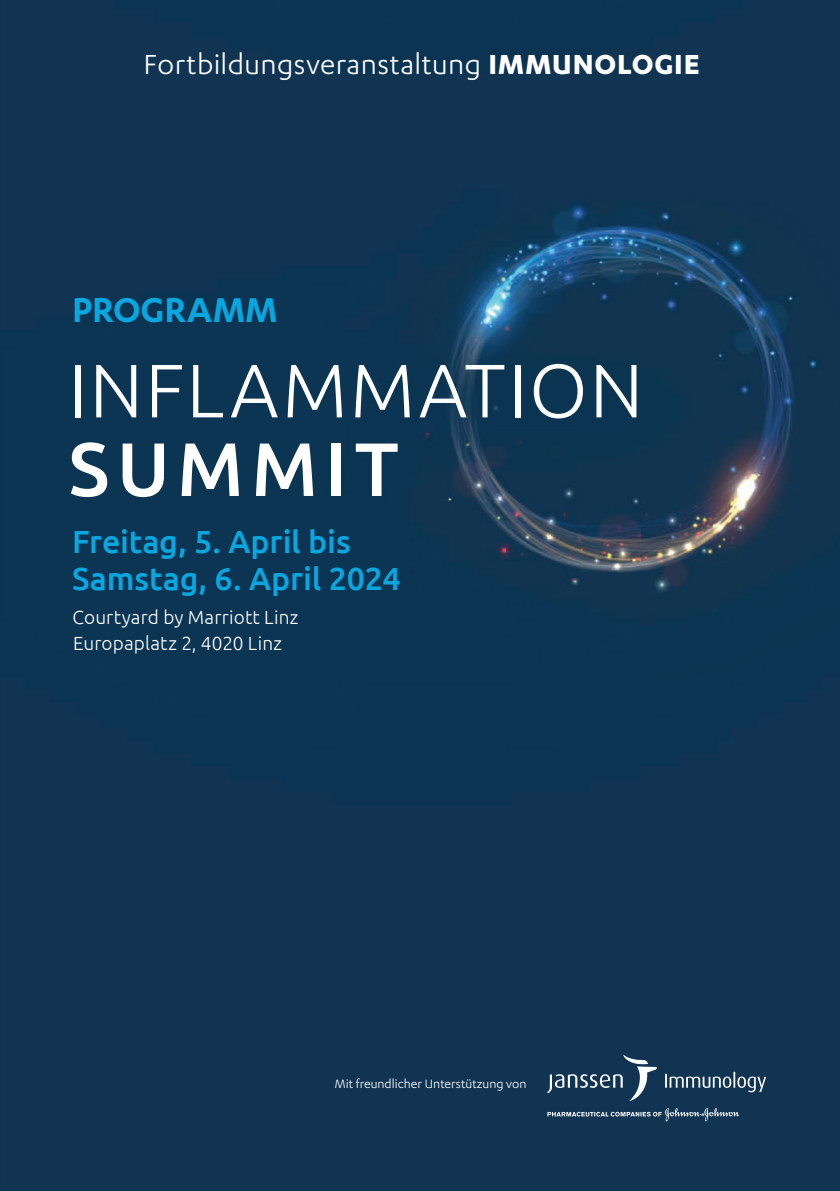
<style>
.page{position:relative;width:840px;height:1191px;background:#fff}
.page>*{position:absolute;margin:0;border:0;box-sizing:border-box;transform-origin:0 0}
.t1{font:300 75.6px "Ubuntu";letter-spacing:.03em;color:#fff}
.t2{font:500 75.6px "Ubuntu";letter-spacing:.095em;color:#fff}
.t3{font:600 40px "Karbon";color:#08a7e0}
.t4{font:500 32px/36.6px "Ubuntu";letter-spacing:-.005em;color:#08a7e0}
.t5{font:32px "Karbon";letter-spacing:.01em;color:#fff}
.t6{font:300 19px/26px "Ubuntu";letter-spacing:.01em;color:#fff}
.t7{font:14px "Karbon";color:#fff}
.s1{font-weight:700}
</style>
<div class="page">
<div style="left:0;top:0;width:839px;height:1191px;background:#103452"></div>
<svg style="left:547px;top:1054px;width:218px;height:67px;background:#2a4a65"></svg>
<h3 class="t5" style="left:143px;top:46px;width:557px">Fortbildungsveranstaltung <span class="s1">IMMUNOLOGIE</span></h3>
<h2 class="t3" style="left:72px;top:288px;width:207px">PROGRAMM</h2>
<h1 class="t1" style="left:68px;top:345px;width:576px">INFLAMMATION</h1>
<h1 class="t2" style="left:68px;top:421px;width:331px">SUMMIT</h1>
<h3 class="t4" style="left:72px;top:522px;width:330px">Freitag, 5. April bis<br>Samstag, 6. April 2024</h3>
<p class="t6" style="left:72px;top:604px;width:227px">Courtyard by Marriott Linz<br>Europaplatz 2, 4020 Linz</p>
<p class="t7" style="left:335px;top:1075px;width:193px">Mit freundlicher Unterstützung von</p>
</div>
